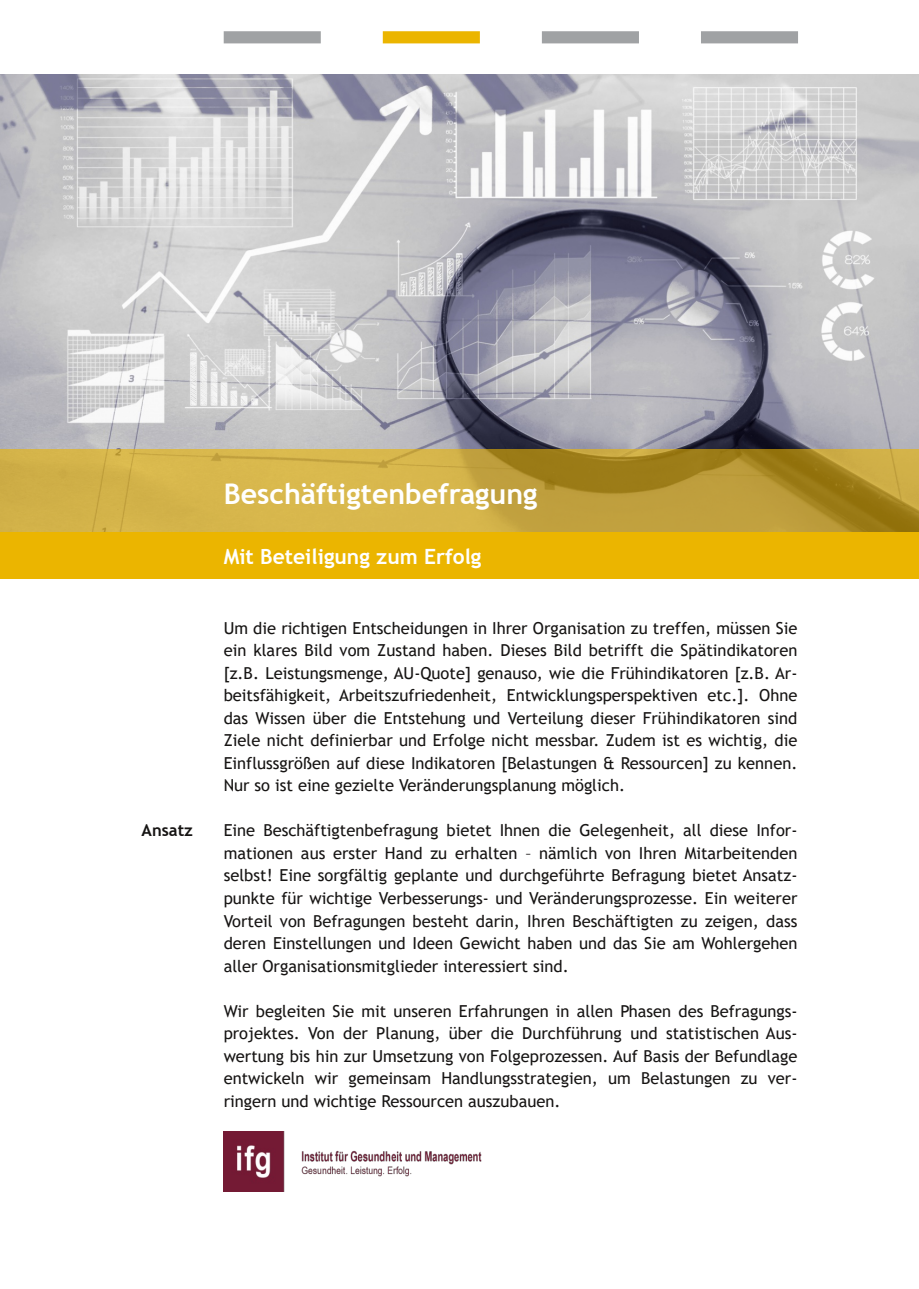
<style>
.page{position:relative;width:919px;height:1289px;background:#fff}
.page>*{position:absolute;margin:0;border:0;box-sizing:border-box;transform-origin:0 0}
.t1{font:700 28.5px "Trebuchet MS";color:#fff}
.t2{font:700 21px "Trebuchet MS";color:#fff}
.t3{font:16.5px/22.5px "Trebuchet MS";color:#161413;text-align:justify}
.t4{font:700 16.5px "Trebuchet MS";color:#161413}
</style>
<div class="page">
<img style="left:0;top:75px;width:918px;height:374px">
<img style="left:224px;top:1131px;width:258px;height:60px">
<div style="left:0;top:532px;width:918px;height:47px;background:#ebb500"></div>
<div style="left:0;top:449px;width:918px;height:94px;background:#ebb500;opacity:.6"></div>
<div style="left:224px;top:32px;width:96px;height:11px;background:#a0a2a4"></div>
<div style="left:224px;top:31px;width:97px;height:12px;border:2px solid #a0a2a4"></div>
<div style="left:701px;top:32px;width:96px;height:11px;background:#a0a2a4"></div>
<div style="left:701px;top:31px;width:97px;height:12px;border:2px solid #a0a2a4"></div>
<div style="left:383px;top:32px;width:96px;height:11px;background:#ebb500"></div>
<div style="left:383px;top:31px;width:97px;height:12px;border:2px solid #ebb500"></div>
<div style="left:542px;top:32px;width:96px;height:11px;background:#a0a2a4"></div>
<div style="left:542px;top:31px;width:97px;height:12px;border:2px solid #a0a2a4"></div>
<p class="t4" style="left:141px;top:820px;width:53px">Ansatz</p>
<h1 class="t1" style="left:224px;top:477px;width:315px">Beschäftigtenbefragung</h1>
<p class="t2" style="left:224px;top:544px;width:259px">Mit Beteiligung zum Erfolg</p>
<p class="t3" style="left:224px;top:616px;width:575px">Um die richtigen Entscheidungen in Ihrer Organisation zu treffen, müssen Sie ein klares Bild vom Zustand haben. Dieses Bild betrifft die Spätindikatoren [z.B. Leistungsmenge, AU‐Quote] genauso, wie die Frühindikatoren [z.B. Ar‐ beitsfähigkeit, Arbeitszufriedenheit, Entwicklungsperspektiven etc.]. Ohne das Wissen über die Entstehung und Verteilung dieser Frühindikatoren sind Ziele nicht definierbar und Erfolge nicht messbar. Zudem ist es wichtig, die Einflussgrößen auf diese Indikatoren [Belastungen &amp; Ressourcen] zu kennen.<br>Nur so ist eine gezielte Veränderungsplanung möglich.</p>
<p class="t3" style="left:224px;top:819px;width:575px">Eine Beschäftigtenbefragung bietet Ihnen die Gelegenheit, all diese Infor‐ mationen aus erster Hand zu erhalten – nämlich von Ihren Mitarbeitenden selbst! Eine sorgfältig geplante und durchgeführte Befragung bietet Ansatz‐ punkte für wichtige Verbesserungs‐ und Veränderungsprozesse. Ein weiterer Vorteil von Befragungen besteht darin, Ihren Beschäftigten zu zeigen, dass deren Einstellungen und Ideen Gewicht haben und das Sie am Wohlergehen aller Organisationsmitglieder interessiert sind.</p>
<p class="t3" style="left:224px;top:999px;width:575px">Wir begleiten Sie mit unseren Erfahrungen in allen Phasen des Befragungs‐ projektes. Von der Planung, über die Durchführung und statistischen Aus‐ wertung bis hin zur Umsetzung von Folgeprozessen. Auf Basis der Befundlage entwickeln wir gemeinsam Handlungsstrategien, um Belastungen zu ver‐ ringern und wichtige Ressourcen auszubauen.</p>
</div>
